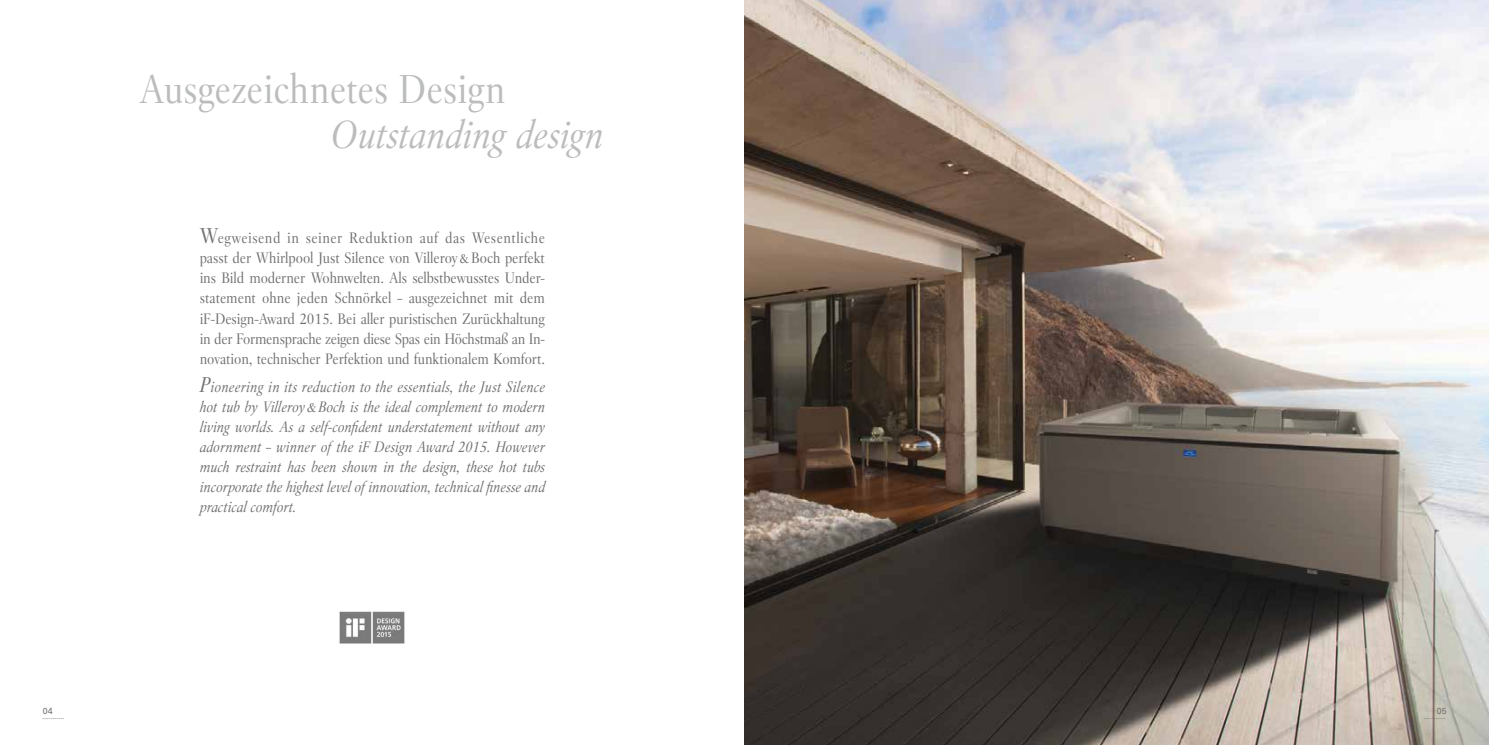
<style>
.page{position:relative;width:1489px;height:745px;background:#fff}
.page>*{position:absolute;margin:0;border:0;box-sizing:border-box;transform-origin:0 0}
.t1{font:40px "Villeroy Boch";color:#bbbcbd}
.t2{font:italic 38.75px "Villeroy Boch";color:#bbbcbd}
.t3{font:15px/20px "Villeroy Boch";letter-spacing:-.015em;color:#6f6f6e;text-align:justify}
.t4{font:italic 15px/20px "Villeroy Boch";color:#6f6f6e;text-align:justify}
.t5{font:italic 8.75px "Villeroy Boch";color:#6f6f6e}
.t6{font:8.75px "Univers";color:#6f6f6e}
.s1{font-size:21.25px}
</style>
<div class="page">
<img style="left:744px;top:0;width:744px;height:744px">
<img style="left:339px;top:611px;width:66px;height:33px">
<h1 class="t1" style="left:139px;top:63px;width:367px">Ausgezeichnetes Design</h1>
<h2 class="t2" style="left:331px;top:110px;width:274px">Outstanding design</h2>
<p class="t3" style="left:200px;top:228px;width:347px"><span class="s1">W</span>egweisend in seiner Reduktion auf das Wesentliche passt der Whirlpool Just Silence von Villeroy&amp;Boch perfekt ins Bild moderner Wohnwelten. Als selbstbewusstes Under&shy;statement ohne jeden Schnörkel – ausgezeichnet mit dem iF-Design-Award 2015. Bei aller puristischen Zurückhaltung in der Formensprache zeigen diese Spas ein Höchstmaß an In&shy;novation, technischer Perfektion und funktionalem Komfort.</p>
<p class="t4" style="left:200px;top:377px;width:347px"><span class="s1">P</span>ioneering in its reduction to the essentials, the Just Silence hot tub by Villeroy&amp;Boch is the ideal complement to modern living worlds. As a self-confident understatement without any adornment – winner of the iF Design Award 2015. However much restraint has been shown in the design, these hot tubs incorporate the highest level of innovation, technical finesse and practical comfort.</p>
<p class="t6" style="left:43px;top:705px;width:11px">04</p>
<p class="t5" style="left:43px;top:709px;width:23px">...........</p>
<p class="t6" style="left:1436px;top:705px;width:11px">05</p>
<p class="t5" style="left:1424px;top:709px;width:23px">...........</p>
</div>
